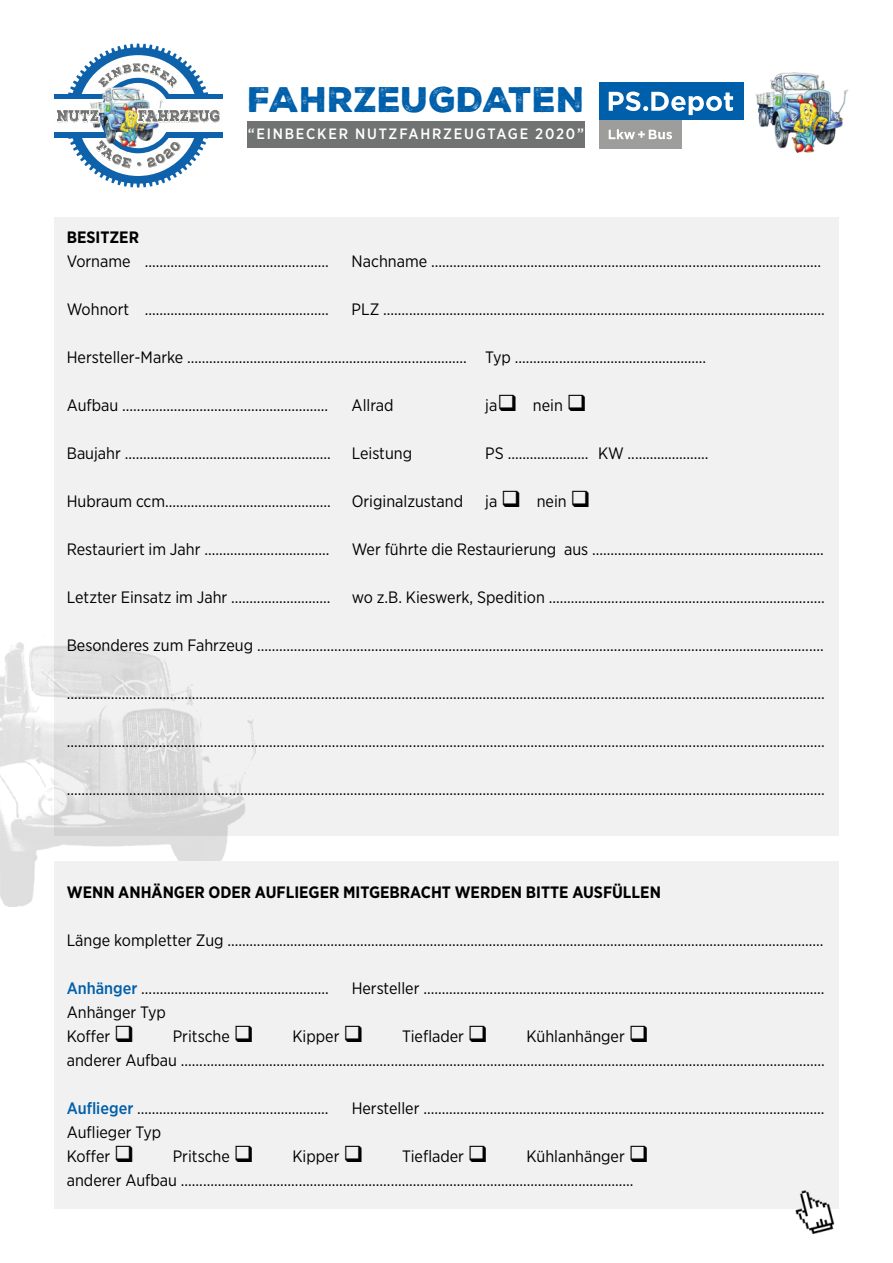
<style>
.page{position:relative;width:893px;height:1263px;background:#fff}
.page>*{position:absolute;margin:0;border:0;box-sizing:border-box;transform-origin:0 0}
.t1{font:34.5px "Nexa Rust Sans Black 01";color:#005faa}
.t2{font:16.5px/24px "Gotham Narrow";color:#000}
.t3{font:700 16.5px "Gotham Narrow";color:#000}
.t4{font:500 15px "Gotham Narrow";letter-spacing:.12em;color:#fff}
.s1{font-weight:500;color:#005faa}
</style>
<div class="page">
<div style="left:54px;top:217px;width:785px;height:619px;background:#f1f1f1"></div>
<div style="left:54px;top:94px;width:168px;height:5px;background:#0e62ac"></div>
<div style="left:54px;top:132px;width:168px;height:5px;background:#0e62ac"></div>
<svg style="left:56px;top:44px;width:165px;height:143px"></svg>
<img style="left:0;top:642px;width:255px;height:265px">
<div style="left:54px;top:862px;width:785px;height:347px;background:#f1f1f1"></div>
<img style="left:755px;top:72px;width:94px;height:81px">
<div style="left:599px;top:120px;width:83px;height:29px;background:#9d9d9c"></div>
<div style="left:599px;top:82px;width:145px;height:38px;background:#005faa"></div>
<svg style="left:609px;top:129px;width:63px;height:10px"></svg>
<svg style="left:609px;top:92px;width:124px;height:23px"></svg>
<div style="left:248px;top:121px;width:337px;height:27px;background:#717373"></div>
<img style="left:795px;top:1190px;width:40px;height:44px">
<h1 class="t1" style="left:248px;top:77px;width:339px">FAHRZEUGDATEN</h1>
<p class="t4" style="left:248px;top:125px;width:338px">“EINBECKER NUTZFAHRZEUGTAGE 2020”</p>
<p class="t3" style="left:67px;top:226px;width:74px">BESITZER</p>
<p class="t2" style="left:67px;top:249px;width:263px">Vorname ..................................................</p>
<p class="t2" style="left:352px;top:249px;width:471px">Nachname ..........................................................................................................</p>
<p class="t2" style="left:67px;top:297px;width:263px">Wohnort ..................................................</p>
<p class="t2" style="left:352px;top:297px;width:475px">PLZ ........................................................................................................................</p>
<p class="t2" style="left:67px;top:345px;width:641px">Hersteller-Marke ............................................................................ Typ ....................................................</p>
<p class="t2" style="left:67px;top:393px;width:263px">Aufbau ........................................................</p>
<p class="t2" style="left:352px;top:393px;width:43px">Allrad</p>
<p class="t2" style="left:485px;top:393px;width:103px">ja❑ nein ❑</p>
<p class="t2" style="left:67px;top:441px;width:266px">Baujahr ........................................................</p>
<p class="t2" style="left:352px;top:441px;width:62px">Leistung</p>
<p class="t2" style="left:485px;top:441px;width:225px">PS ...................... KW ......................</p>
<p class="t2" style="left:67px;top:489px;width:266px">Hubraum ccm.............................................</p>
<p class="t2" style="left:352px;top:489px;width:113px">Originalzustand</p>
<p class="t2" style="left:485px;top:489px;width:107px">ja ❑ nein ❑</p>
<p class="t2" style="left:67px;top:537px;width:264px">Restauriert im Jahr ..................................</p>
<p class="t2" style="left:352px;top:537px;width:474px">Wer führte die Restaurierung aus ...............................................................</p>
<p class="t2" style="left:67px;top:585px;width:265px">Letzter Einsatz im Jahr ...........................</p>
<p class="t2" style="left:352px;top:585px;width:475px">wo z.B. Kieswerk, Spedition ...........................................................................</p>
<p class="t2" style="left:67px;top:633px;width:758px">Besonderes zum Fahrzeug ..........................................................................................................................................................</p>
<p class="t2" style="left:67px;top:681px;width:759px">..............................................................................................................................................................................................................</p>
<p class="t2" style="left:67px;top:729px;width:759px">..............................................................................................................................................................................................................</p>
<p class="t2" style="left:67px;top:777px;width:759px">..............................................................................................................................................................................................................</p>
<p class="t3" style="left:67px;top:881px;width:596px">WENN ANHÄNGER ODER AUFLIEGER MITGEBRACHT WERDEN BITTE AUSFÜLLEN</p>
<p class="t2" style="left:67px;top:928px;width:758px">Länge kompletter Zug ..................................................................................................................................................................</p>
<p class="t2" style="left:67px;top:976px;width:264px"><span class="s1">Anhänger</span> ...................................................</p>
<p class="t2" style="left:352px;top:976px;width:474px">Hersteller .............................................................................................................</p>
<p class="t2" style="left:67px;top:1000px;width:101px">Anhänger Typ<br>Koffer ❑</p>
<p class="t2" style="left:67px;top:1024px;width:760px;text-indent:460px">Kühlanhänger ❑<br>anderer Aufbau ...............................................................................................................................................................................</p>
<p class="t2" style="left:67px;top:1096px;width:263px"><span class="s1">Auflieger</span> ....................................................</p>
<p class="t2" style="left:352px;top:1096px;width:474px">Hersteller .............................................................................................................</p>
<p class="t2" style="left:67px;top:1120px;width:96px">Auflieger Typ<br>Koffer ❑</p>
<p class="t2" style="left:173px;top:1024px;width:83px">Pritsche ❑</p>
<p class="t2" style="left:292px;top:1024px;width:72px">Kipper ❑</p>
<p class="t2" style="left:402px;top:1024px;width:87px">Tieflader ❑</p>
<p class="t2" style="left:67px;top:1144px;width:584px;text-indent:460px">Kühlanhänger ❑ anderer Aufbau ...........................................................................................................................</p>
<p class="t2" style="left:173px;top:1144px;width:83px">Pritsche ❑</p>
<p class="t2" style="left:292px;top:1144px;width:72px">Kipper ❑</p>
<p class="t2" style="left:402px;top:1144px;width:87px">Tieflader ❑</p>
</div>
